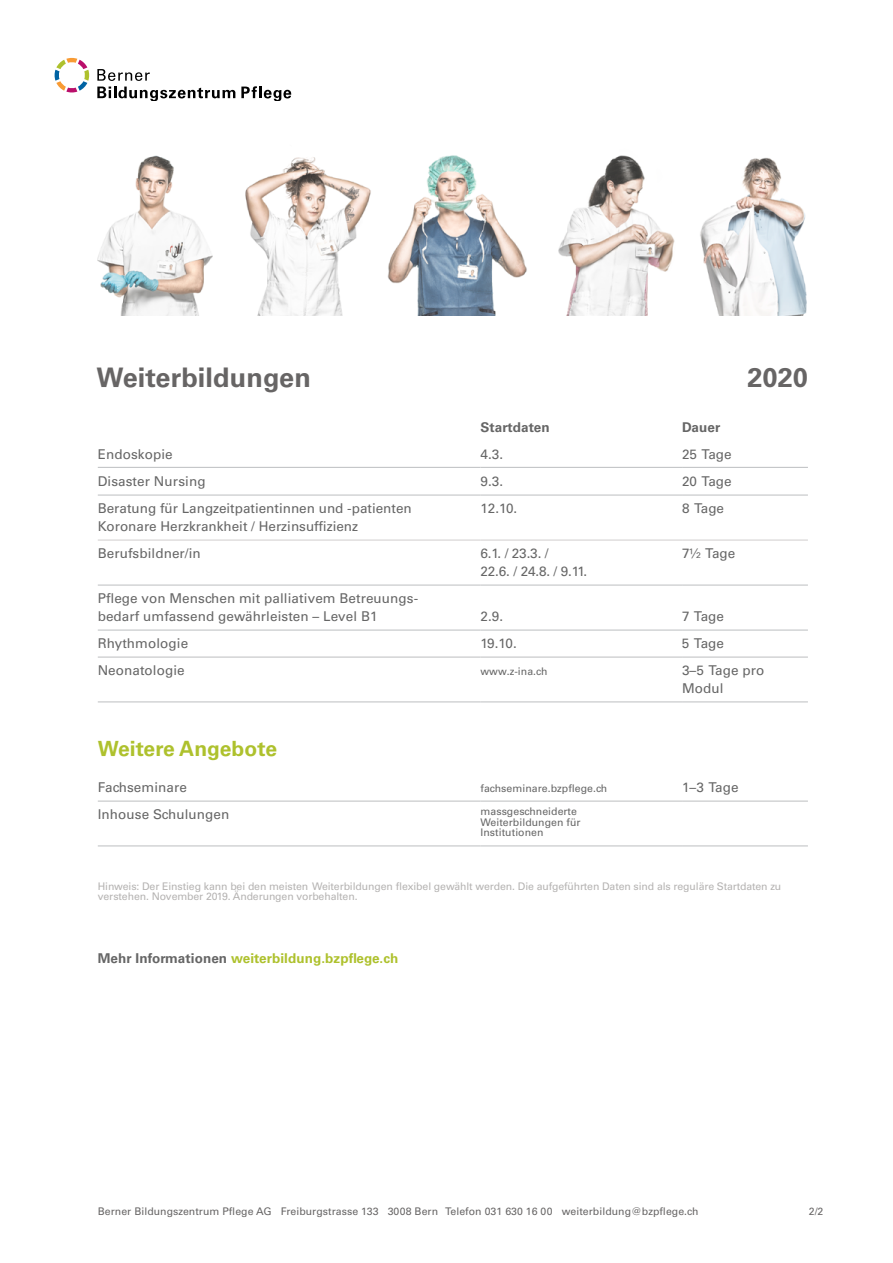
<style>
.page{position:relative;width:893px;height:1263px;background:#fff}
.page>*{position:absolute;margin:0;border:0;box-sizing:border-box;transform-origin:0 0}
.t1{font:700 27px "Univers LT Std";letter-spacing:.005em;color:#676565}
.t2{font:700 21px "Univers LT Std";letter-spacing:.005em;color:#aec12d}
.t3{font:13.5px/18px "Univers LT Std";letter-spacing:.005em;color:#666}
.t4{font:700 13.5px "Univers LT Std";letter-spacing:.005em;color:#aec12d}
.t5{font:700 13.5px "Univers LT Std";letter-spacing:.005em;color:#666}
.t6{font:10.5px/10.5px "Univers LT Std";letter-spacing:-.01em;color:#b5b3b2}
.t7{font:10.5px "Univers LT Std";letter-spacing:.005em;color:#676565}
.t8{font:10.5px/10.5px "Univers LT Std";letter-spacing:.005em;color:#666}
.s1{color:#666}
</style>
<div class="page">
<svg style="left:97px;top:69px;width:53px;height:12px"></svg>
<svg style="left:97px;top:87px;width:138px;height:14px"></svg>
<svg style="left:241px;top:86px;width:50px;height:15px"></svg>
<svg style="left:55px;top:58px;width:35px;height:35px"></svg>
<hr style="left:98px;top:801px;width:382px;height:1px;background:#bcbec0">
<hr style="left:480px;top:801px;width:202px;height:1px;background:#bcbec0">
<hr style="left:98px;top:846px;width:382px;height:1px;background:#bcbec0">
<hr style="left:480px;top:846px;width:202px;height:1px;background:#bcbec0">
<hr style="left:682px;top:801px;width:126px;height:1px;background:#bcbec0">
<hr style="left:682px;top:846px;width:126px;height:1px;background:#bcbec0">
<hr style="left:98px;top:657px;width:382px;height:1px;background:#bcbec0">
<hr style="left:480px;top:657px;width:202px;height:1px;background:#bcbec0">
<hr style="left:98px;top:702px;width:382px;height:1px;background:#bcbec0">
<hr style="left:480px;top:702px;width:202px;height:1px;background:#bcbec0">
<hr style="left:98px;top:495px;width:382px;height:1px;background:#bcbec0">
<hr style="left:480px;top:495px;width:202px;height:1px;background:#bcbec0">
<hr style="left:98px;top:585px;width:382px;height:1px;background:#bcbec0">
<hr style="left:480px;top:585px;width:202px;height:1px;background:#bcbec0">
<hr style="left:98px;top:630px;width:382px;height:1px;background:#bcbec0">
<hr style="left:480px;top:630px;width:202px;height:1px;background:#bcbec0">
<hr style="left:682px;top:467px;width:126px;height:1px;background:#bcbec0">
<hr style="left:682px;top:495px;width:126px;height:1px;background:#bcbec0">
<hr style="left:682px;top:585px;width:126px;height:1px;background:#bcbec0">
<hr style="left:682px;top:630px;width:126px;height:1px;background:#bcbec0">
<hr style="left:682px;top:657px;width:126px;height:1px;background:#bcbec0">
<hr style="left:682px;top:702px;width:126px;height:1px;background:#bcbec0">
<hr style="left:682px;top:540px;width:126px;height:1px;background:#d0cece">
<hr style="left:98px;top:540px;width:382px;height:1px;background:#d0cece">
<hr style="left:480px;top:540px;width:202px;height:1px;background:#d0cece">
<hr style="left:98px;top:467px;width:382px;height:1px;background:#bcbec0">
<hr style="left:480px;top:467px;width:202px;height:1px;background:#bcbec0">
<img style="left:98px;top:155px;width:709px;height:160px">
<h1 class="t1" style="left:97px;top:362px;width:216px">Weiterbildungen</h1>
<p class="t5" style="left:480px;top:419px;width:71px">Startdaten</p>
<p class="t5" style="left:682px;top:419px;width:40px">Dauer</p>
<p class="t3" style="left:98px;top:445px;width:76px">Endoskopie</p>
<p class="t3" style="left:480px;top:445px;width:24px">4.3.</p>
<p class="t3" style="left:682px;top:445px;width:51px">25 Tage</p>
<p class="t3" style="left:98px;top:472px;width:109px">Disaster Nursing</p>
<p class="t3" style="left:480px;top:472px;width:24px">9.3.</p>
<p class="t3" style="left:682px;top:472px;width:51px">20 Tage</p>
<p class="t3" style="left:98px;top:499px;width:316px">Beratung für Langzeitpatientinnen und -patienten<br>Koronare Herzkrankheit / Herzinsuffizienz</p>
<p class="t3" style="left:480px;top:499px;width:38px">12.10.</p>
<p class="t3" style="left:682px;top:499px;width:44px">8 Tage</p>
<p class="t3" style="left:98px;top:544px;width:105px">Berufsbildner/in</p>
<p class="t3" style="left:480px;top:544px;width:108px">6.1. / 23.3. /<br>22.6. / 24.8. / 9.11.</p>
<p class="t3" style="left:682px;top:544px;width:55px">7½ Tage</p>
<p class="t3" style="left:98px;top:589px;width:322px">Pflege von Menschen mit palliativem Betreuungs&shy;bedarf umfassend gewährleisten – Level B1</p>
<p class="t3" style="left:480px;top:607px;width:24px">2.9.</p>
<p class="t3" style="left:682px;top:607px;width:44px">7 Tage</p>
<h1 class="t1" style="left:747px;top:362px;width:62px">2020</h1>
<p class="t3" style="left:98px;top:634px;width:92px">Rhythmologie</p>
<p class="t3" style="left:480px;top:634px;width:38px">19.10.</p>
<p class="t3" style="left:682px;top:634px;width:44px">5 Tage</p>
<p class="t3" style="left:98px;top:661px;width:89px">Neonatologie</p>
<p class="t8" style="left:480px;top:666px;width:68px">www.z-ina.ch</p>
<p class="t3" style="left:682px;top:661px;width:84px">3–5 Tage pro<br>Modul</p>
<h2 class="t2" style="left:98px;top:736px;width:181px">Weitere Angebote</h2>
<p class="t3" style="left:98px;top:778px;width:91px">Fachseminare</p>
<p class="t8" style="left:480px;top:783px;width:128px">fachseminare.bzpflege.ch</p>
<p class="t3" style="left:682px;top:778px;width:58px">1–3 Tage</p>
<p class="t3" style="left:98px;top:805px;width:133px">Inhouse Schulungen</p>
<p class="t8" style="left:480px;top:806px;width:102px">massgeschneiderte<br>Weiterbildungen für<br>Institutionen</p>
<p class="t6" style="left:98px;top:881px;width:685px">Hinweis: Der Einstieg kann bei den meisten Weiterbildungen flexibel gewählt werden. Die aufgeführten Daten sind als reguläre Startdaten zu verstehen. November 2019. Änderungen vorbehalten.</p>
<p class="t4" style="left:98px;top:950px;width:302px"><span class="s1">Mehr Informationen</span> weiterbildung.bzpflege.ch</p>
<p class="t7" style="left:98px;top:1205px;width:602px">Berner Bildungszentrum Pflege AG Freiburgstrasse 133 3008 Bern Telefon 031 630 16 00 weiterbildung@bzpflege.ch</p>
<p class="t7" style="left:809px;top:1205px;width:16px">2/2</p>
</div>
